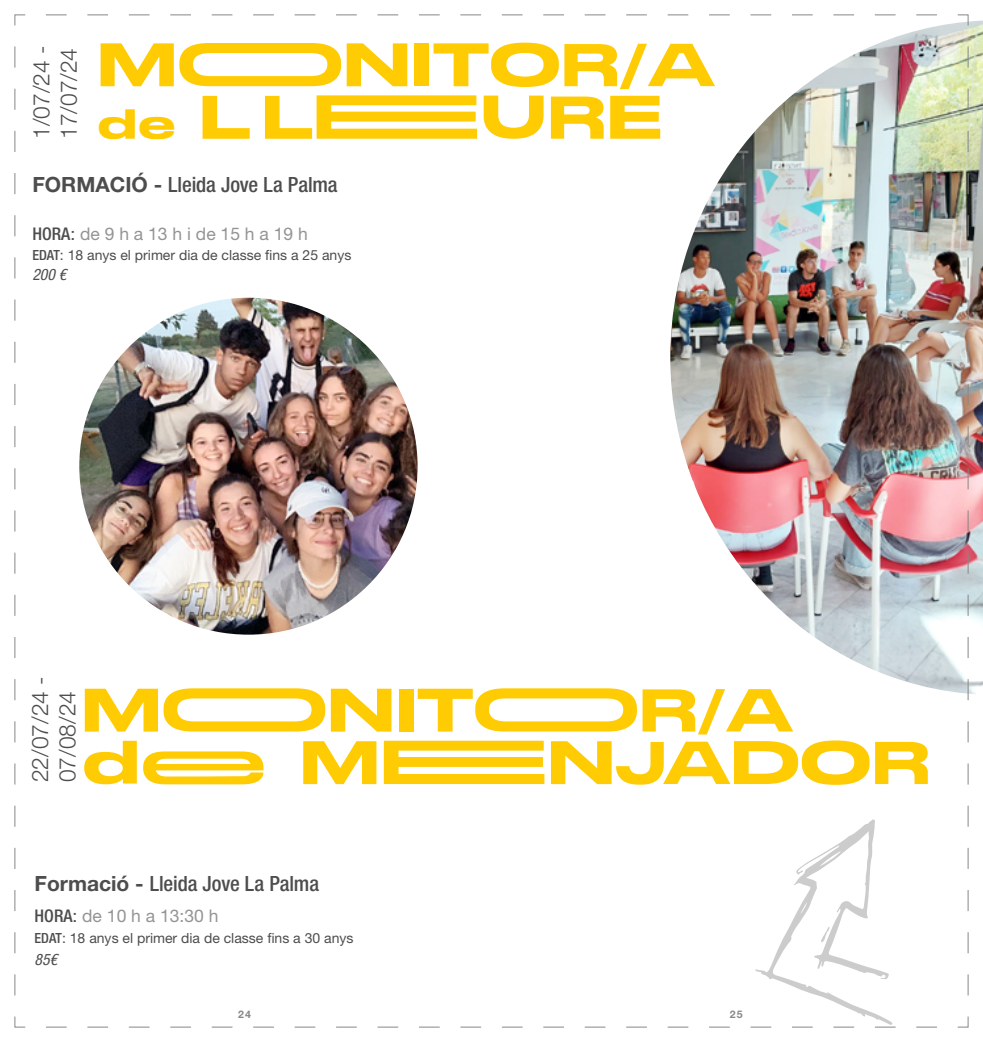
<style>
.page{position:relative;width:983px;height:1042px;background:#fff}
.page>*{position:absolute;margin:0;border:0;box-sizing:border-box;transform-origin:0 0}
.t1{font:61.25px "Stretch Pro";color:#ffcc03}
.t2{font:300 22.75px/27.3px "Helvetica Neue LT Pro";color:#4d4d4d}
.t3{font:500 condensed 21px "Helvetica Neue LT Pro";letter-spacing:-.005em;color:#4d4d4d}
.t4{font:17.5px "Helvetica Neue LT Pro";color:#949494}
.t5{font:italic condensed 15.75px "Helvetica Neue LT Pro";color:#4d4d4d}
.t6{font:14px "Helvetica Neue LT Pro";color:#4d4d4d}
.t7{font:700 10.5px "Helvetica Neue LT Pro";color:#878787}
.s1{font-size:42px}
.s2{font-weight:700;font-stretch:normal}
.s3{font-weight:500;font-stretch:condensed;color:#4d4d4d}
.s4{color:#4d4d4d}
.s5{font-weight:500;font-stretch:condensed}
</style>
<div class="page">
<img style="left:968px;top:21px;width:14px;height:674px">
<img style="left:14px;top:14px;width:954px;height:1014px">
<h2 class="t2" style="left:27px;top:139px;width:95px;rotate:-90deg">1/07/24 -<br>17/07/24</h2>
<h1 class="t1" style="left:97px;top:20px;width:619px">MOONITOR/A</h1>
<h1 class="t1" style="left:97px;top:73px;width:567px"><span class="s1">de</span> L LEEURE</h1>
<h3 class="t3" style="left:32px;top:172px;width:306px"><span class="s2">FORMACIÓ -</span> Lleida Jove La Palma</h3>
<p class="t4" style="left:32px;top:223px;width:277px"><span class="s3">HORA</span><span class="s4">:</span> de 9 h a 13 h i de 15 h a 19 h</p>
<p class="t6" style="left:32px;top:246px;width:320px"><span class="s5">EDAT</span>: 18 anys el primer dia de classe fins a 25 anys</p>
<p class="t5" style="left:32px;top:266px;width:36px">200 €</p>
<h2 class="t2" style="left:26px;top:782px;width:107px;rotate:-90deg">22/07/24 -<br>07/08/24</h2>
<h1 class="t1" style="left:81px;top:666px;width:713px">MOONITOOR/A</h1>
<h1 class="t1" style="left:81px;top:718px;width:850px">dee MEENJADOR</h1>
<h3 class="t3" style="left:35px;top:871px;width:286px"><span class="s2">Formació -</span> Lleida Jove La Palma</h3>
<p class="t4" style="left:35px;top:905px;width:185px"><span class="s3">HORA</span><span class="s4">:</span> de 10 h a 13:30 h</p>
<p class="t6" style="left:35px;top:929px;width:320px"><span class="s5">EDAT</span>: 18 anys el primer dia de classe fins a 30 anys</p>
<p class="t5" style="left:35px;top:950px;width:24px">85€</p>
<p class="t7" style="left:238px;top:1008px;width:14px">24</p>
<p class="t7" style="left:729px;top:1008px;width:14px">25</p>
</div>
